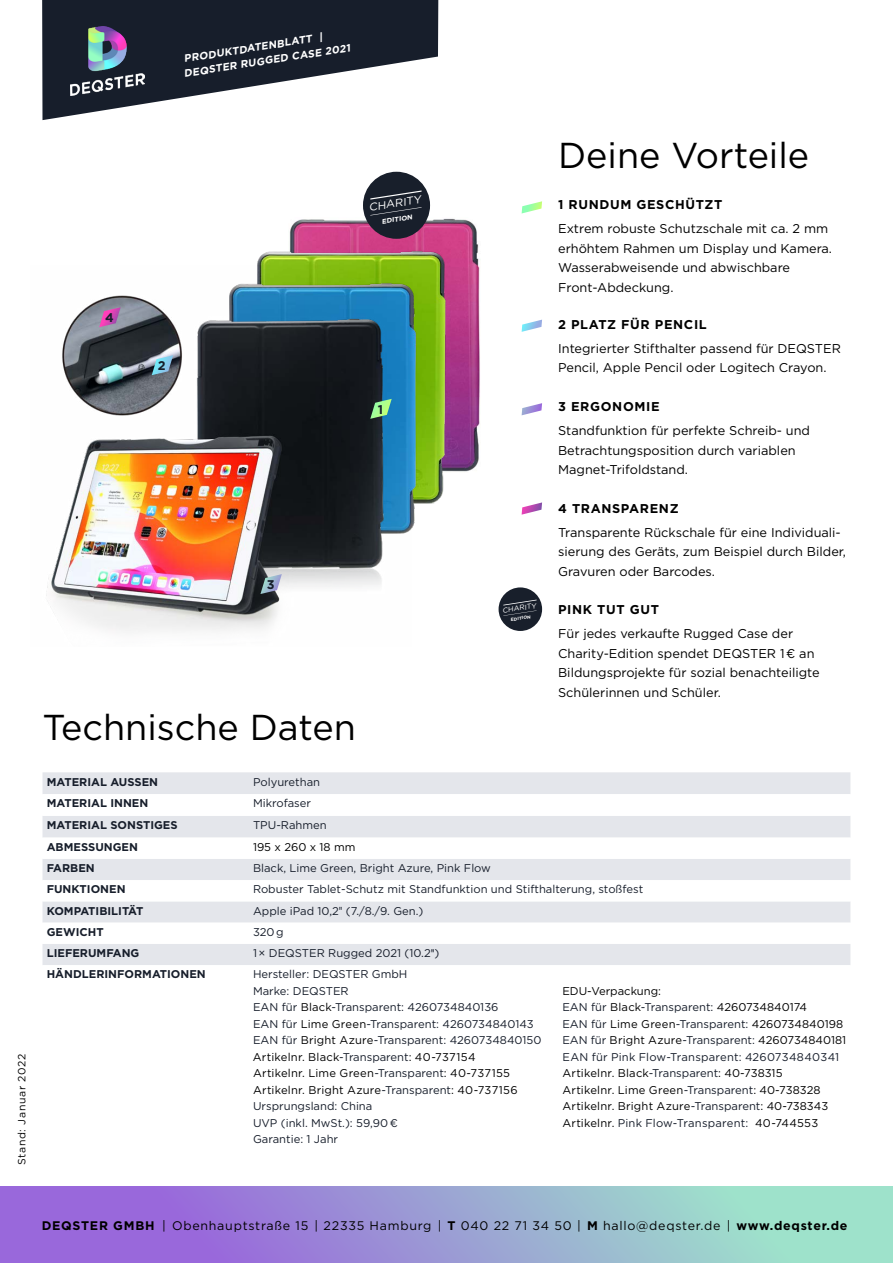
<style>
.page{position:relative;width:893px;height:1263px;background:#fff}
.page>*{position:absolute;margin:0;border:0;box-sizing:border-box;transform-origin:0 0}
.t1{font:36px "Gotham";color:#000}
.t2{font:12.75px/19.5px "Gotham";color:#000}
.t3{font:700 12.75px "Gotham";letter-spacing:.05em;color:#000}
.t4{font:700 12.6px "Gotham";color:#171e2b}
.t5{font:12.45px "Gotham";letter-spacing:.065em;color:#000}
.t6{font:700 12.45px "Gotham";letter-spacing:.06em;color:#000}
.t7{font:11.25px/16.5px "Gotham";color:#171e2b}
.t8{font:11.25px/16.5px "Gotham";color:#000}
.t9{font:700 11.25px "Gotham";color:#171e2b}
.t10{font:italic 10.8px "Gotham";color:#fff;scale:1.05 1}
.t11{font:italic 700 10.5px/14.7px "Gotham";color:#fff}
.t12{font:10.5px "Gotham";letter-spacing:.06em;color:#000}
.t13{font:italic 7.05px "Gotham";color:#fff;scale:1.05 1}
.t14{font:italic 700 6.75px "Gotham";color:#fff;scale:1.05 1}
.t15{font:italic 700 4.35px "Gotham";color:#fff;scale:1.05 1}
.s1{font-family:"CPN Light"}
.s2{font-family:"Comspot"}
.s3{color:#000}
.s4{color:#171e2b}
.s5{font-weight:700}
</style>
<div class="page">
<svg style="left:0;top:1186px;width:893px;height:77px;background:#9ba1d3"></svg>
<div style="left:43px;top:772px;width:807px;height:22px;background:#e4e6eb"></div>
<svg style="left:43px;top:816px;width:807px;height:149px;fill:#e4e6eb"></svg>
<img style="left:292px;top:218px;width:183px;height:8px">
<svg style="left:521px;top:201px;width:21px;height:13px"></svg>
<svg style="left:521px;top:319px;width:21px;height:13px"></svg>
<svg style="left:521px;top:403px;width:21px;height:13px"></svg>
<svg style="left:521px;top:502px;width:21px;height:13px"></svg>
<svg style="left:42px;top:0;width:396px;height:120px;fill:#171e2b"></svg>
<img style="left:70px;top:27px;width:75px;height:69px">
<img style="left:257px;top:226px;width:223px;height:244px">
<img style="left:412px;top:281px;width:60px;height:247px">
<img style="left:46px;top:265px;width:366px;height:367px">
<svg style="left:340px;top:386px;width:82px;height:45px;background:#295b62"></svg>
<svg style="left:231px;top:562px;width:81px;height:44px"></svg>
<svg style="left:69px;top:295px;width:134px;height:93px"></svg>
<div style="left:363px;top:172px;width:67px;height:67px;background:#181f2b;border-radius:50%"></div>
<svg style="left:370px;top:207px;width:52px;height:9px"></svg>
<svg style="left:370px;top:190px;width:52px;height:10px"></svg>
<div style="left:499px;top:587px;width:43px;height:44px;background:#181f2b;border-radius:50%"></div>
<svg style="left:503px;top:600px;width:34px;height:16px"></svg>
<p class="t11" style="left:181px;top:52px;width:170px;rotate:-9deg">PRODUKTDATENBLATT |<br>DEQSTER RUGGED CASE 2021</p>
<p class="t12" style="left:15px;top:1165px;width:113px;rotate:-90deg">Stand: Januar 2022</p>
<p class="t4" style="left:105px;top:309px;width:10px">4</p>
<p class="t4" style="left:158px;top:357px;width:9px">2</p>
<p class="t4" style="left:267px;top:576px;width:9px">3</p>
<p class="t10" style="left:368px;top:201px;width:52px;rotate:-9deg">CHARITY</p>
<p class="t14" style="left:381px;top:217px;width:31px;rotate:-9deg">EDITION</p>
<p class="t4" style="left:378px;top:401px;width:7px">1</p>
<p class="t13" style="left:502px;top:606px;width:34px;rotate:-9deg">CHARITY</p>
<p class="t15" style="left:510px;top:617px;width:21px;rotate:-9deg">EDITION</p>
<h1 class="t1" style="left:558px;top:132px;width:253px">Deine Vorteile</h1>
<p class="t3" style="left:558px;top:196px;width:166px">1 RUNDUM GESCHÜTZT</p>
<p class="t2" style="left:558px;top:218px;width:275px">Extrem robuste Schutzschale mit ca. 2 mm erhöhtem Rahmen um Display und Kamera.<br>Wasserabweisende und abwischbare Front-Abdeckung.</p>
<p class="t3" style="left:558px;top:316px;width:150px">2 PLATZ FÜR PENCIL</p>
<p class="t2" style="left:558px;top:338px;width:284px">Integrierter Stifthalter passend für DEQSTER<br>Pencil, Apple Pencil oder Logitech Crayon.</p>
<p class="t3" style="left:558px;top:398px;width:103px">3 ERGONOMIE</p>
<p class="t2" style="left:558px;top:421px;width:253px">Standfunktion für perfekte Schreib- und<br>Betrachtungsposition durch variablen<br>Magnet-Trifoldstand.</p>
<p class="t3" style="left:558px;top:500px;width:122px">4 TRANSPARENZ</p>
<p class="t2" style="left:558px;top:522px;width:289px">Transparente Rückschale für eine Individuali&shy;sierung des Geräts, zum Beispiel durch Bilder,<br>Gravuren oder Barcodes.</p>
<p class="t3" style="left:558px;top:601px;width:102px">PINK TUT GUT</p>
<p class="t2" style="left:558px;top:623px;width:263px">Für jedes verkaufte Rugged Case der Charity-Edition spendet DEQSTER 1 € an Bildungsprojekte für sozial benachteiligte Schülerinnen und Schüler.</p>
<h1 class="t1" style="left:43px;top:704px;width:315px">Technische Daten</h1>
<p class="t9" style="left:47px;top:774px;width:113px">MATERIAL AUSSEN</p>
<p class="t7" style="left:253px;top:773px;width:69px">Polyurethan</p>
<p class="t9" style="left:47px;top:796px;width:103px">MATERIAL INNEN</p>
<p class="t7" style="left:253px;top:795px;width:59px">Mikrofaser</p>
<p class="t9" style="left:47px;top:818px;width:132px">MATERIAL SONSTIGES</p>
<p class="t7" style="left:253px;top:817px;width:75px">TPU-Rahmen</p>
<p class="t9" style="left:47px;top:839px;width:93px">ABMESSUNGEN</p>
<p class="t8" style="left:253px;top:838px;width:104px">195 x 260 x 18 mm</p>
<p class="t9" style="left:47px;top:861px;width:50px">FARBEN</p>
<p class="t7" style="left:253px;top:860px;width:239px">Black, Lime Green, Bright Azure, Pink Flow</p>
<p class="t9" style="left:47px;top:882px;width:80px">FUNKTIONEN</p>
<p class="t7" style="left:253px;top:881px;width:392px">Robuster Tablet-Schutz mit Standfunktion und Stifthalterung, stoßfest</p>
<p class="t9" style="left:47px;top:903px;width:98px">KOMPATIBILITÄT</p>
<p class="t7" style="left:253px;top:902px;width:172px">Apple iPad 10,2<span class="s1">"</span> (7./8./9. Gen.)</p>
<p class="t9" style="left:47px;top:924px;width:58px">GEWICHT</p>
<p class="t7" style="left:253px;top:923px;width:32px">320 g</p>
<p class="t9" style="left:47px;top:946px;width:94px">LIEFERUMFANG</p>
<p class="t7" style="left:253px;top:945px;width:188px">1 × DEQSTER Rugged 2021 (10.2<span class="s2">"</span>)</p>
<p class="t9" style="left:47px;top:967px;width:161px">HÄNDLERINFORMATIONEN</p>
<p class="t7" style="left:253px;top:966px;width:290px">Hersteller: DEQSTER GmbH<br>Marke: DEQSTER<br>EAN für <span class="s3">Black</span>-Transparent: 4260734840136<br>EAN für <span class="s3">Lime Green</span>-Transparent: 4260734840143<br>EAN für <span class="s3">Bright Azure</span>-Transparent: 4260734840150<br><span class="s3">Artikelnr. Black</span>-Transparent<span class="s3">: 40-737154<br>Artikelnr. Lime Green</span>-Transparent<span class="s3">: 40-737155<br>Artikelnr. Bright Azure</span>-Transparent<span class="s3">: 40-737156<br></span>Ursprungsland: China<br>UVP (inkl. MwSt.): 59,90 €<br>Garantie: 1 Jahr</p>
<p class="t8" style="left:562px;top:982px;width:285px">EDU-Verpackung:<br><span class="s4">EAN für</span> Black<span class="s4">-Transparent:</span> 4260734840174<br><span class="s4">EAN für</span> Lime Green<span class="s4">-Transparent:</span> 4260734840198<br><span class="s4">EAN für</span> Bright Azure<span class="s4">-Transparent:</span> 4260734840181<br><span class="s4">EAN für Pink Flow-Transparent: 4260734840341<br></span>Artikelnr. Black<span class="s4">-Transparent</span>: 40-738315<br>Artikelnr. Lime Green<span class="s4">-Transparent</span>: 40-738328<br>Artikelnr. Bright Azure<span class="s4">-Transparent</span>: 40-738343<br>Artikelnr. <span class="s4">Pink Flow-Transparent:</span> 40-744553</p>
<p class="t6" style="left:42px;top:1217px;width:114px">DEQSTER GMBH</p>
<p class="t5" style="left:296px;top:1218px;width:147px">15 | 22335 Hamburg |</p>
<p class="t5" style="left:163px;top:1218px;width:420px">| Obenhauptstraße 15 | 22335 Hamburg | <span class="s5">TT</span> 040 22 71 34 50 |</p>
<p class="t5" style="left:463px;top:1218px;width:269px">040 22 71 34 50 | <span class="s5">MM</span> hal o@deqster.de |</p>
<p class="t5" style="left:607px;top:1218px;width:245px">hallo@deqster.de | www.deqster.de</p>
<p class="t6" style="left:737px;top:1217px;width:112px">www.deqster.de</p>
</div>
